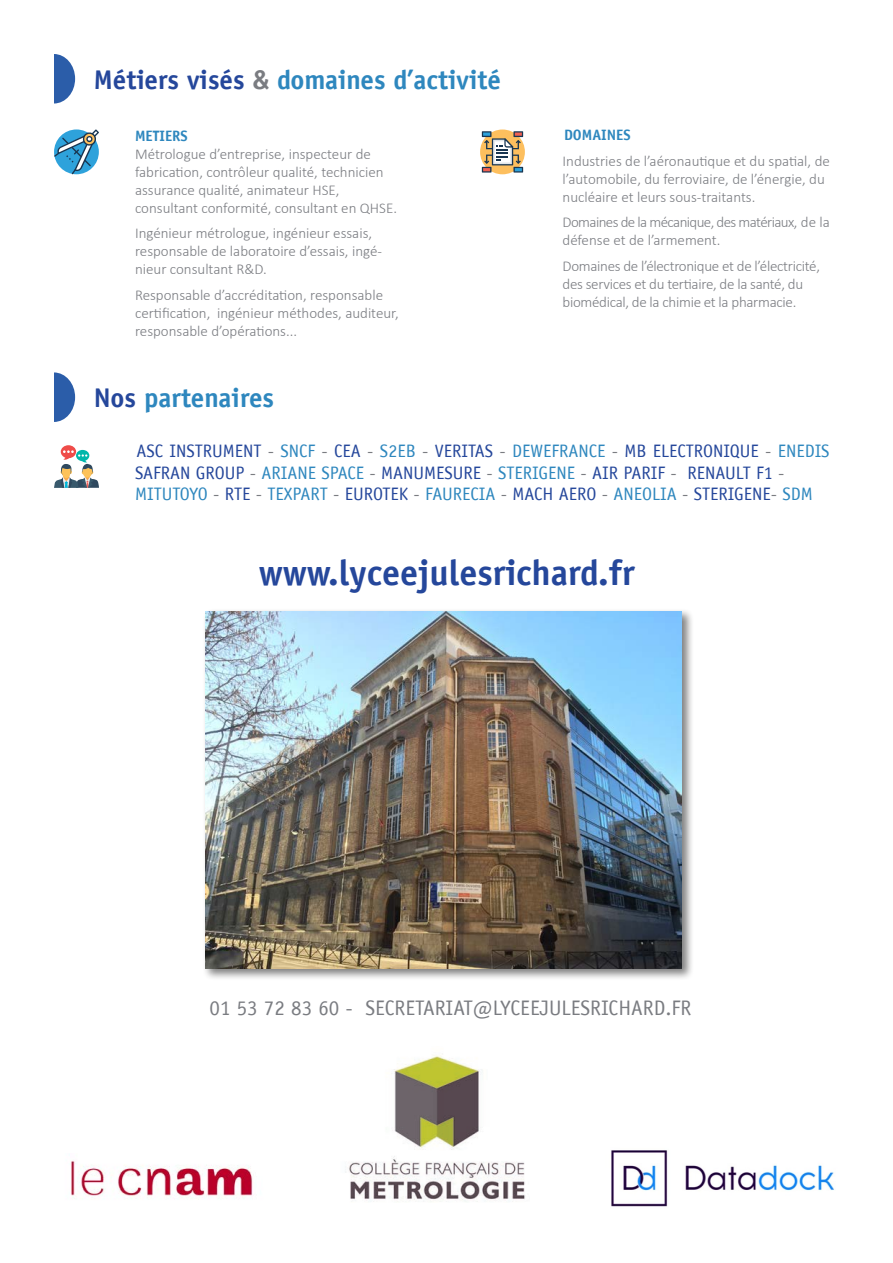
<style>
.page{position:relative;width:893px;height:1263px;background:#fff}
.page>*{position:absolute;margin:0;border:0;box-sizing:border-box;transform-origin:0 0}
.t1{font:700 36px "Officina Sans LT";color:#25479b}
.t2{font:700 27px "Officina Sans LT";color:#2e87be}
.t3{font:21px "Officina Sans LT";color:#7a7c81}
.t4{font:18px/21.6px "Officina Sans LT";color:#25479b}
.t5{font:18px "Officina Sans LT";color:#2e87be}
.t6{font:300 15px/18px "Calibri";color:#7a7c81}
.t7{font:300 15px/18px "Calibri";letter-spacing:-.02em;color:#7a7c81}
.t8{font:300 15px/18px "Calibri";letter-spacing:-.04em;color:#7a7c81}
.t9{font:700 15px "Officina Sans LT";color:#2e87be}
.s1{color:#25479b}
.s2{color:#7a7c81}
.s3{color:#2e87be}
</style>
<div class="page">
<div style="left:33px;top:54px;width:42px;height:50px;background:#2b5da9;border-radius:50%"></div>
<div style="left:27px;top:54px;width:27px;height:50px;background:#fff"></div>
<img style="left:611px;top:1150px;width:224px;height:57px">
<img style="left:71px;top:1161px;width:182px;height:38px">
<img style="left:345px;top:1055px;width:180px;height:147px">
<svg style="left:54px;top:129px;width:45px;height:45px"></svg>
<div style="left:480px;top:130px;width:45px;height:44px;background:#fdbf5e;border-radius:50%"></div>
<svg style="left:482px;top:131px;width:41px;height:42px"></svg>
<svg style="left:54px;top:445px;width:45px;height:43px"></svg>
<div style="left:33px;top:372px;width:42px;height:50px;background:#2b5da9;border-radius:50%"></div>
<div style="left:27px;top:372px;width:27px;height:50px;background:#fff"></div>
<div style="left:202px;top:609px;width:492px;height:372px;background:#000;opacity:.5"></div>
<img style="left:205px;top:611px;width:477px;height:358px">
<p class="t2" style="left:94px;top:62px;width:409px"><span class="s1">Métiers visés</span> <span class="s2">&amp;</span> domaines d’activité</p>
<p class="t9" style="left:135px;top:126px;width:54px">METIERS</p>
<p class="t6" style="left:135px;top:145px;width:250px">Métrologue d’entreprise, inspecteur de fabrication, contrôleur qualité, technicien</p>
<p class="t6" style="left:135px;top:181px;width:263px">assurance qualité, animateur HSE, consultant conformité, consultant en QHSE.</p>
<p class="t6" style="left:135px;top:224px;width:249px">Ingénieur métrologue, ingénieur essais, responsable de laboratoire d’essais, ingé&shy;nieur consultant R&amp;D.</p>
<p class="t6" style="left:135px;top:286px;width:265px">Responsable d’accréditation, responsable certification, ingénieur méthodes, auditeur, responsable d’opérations...</p>
<p class="t2" style="left:94px;top:381px;width:182px"><span class="s1">Nos</span> partenaires</p>
<p class="t9" style="left:564px;top:126px;width:68px">DOMAINES</p>
<p class="t6" style="left:562px;top:152px;width:269px">Industries de l’aéronautique et du spatial, de l’automobile, du ferroviaire, de l’énergie, du nucléaire et leurs sous-traitants.</p>
<p class="t8" style="left:562px;top:213px;width:269px">Domaines de la mécanique, des matériaux, de la défense et de l’armement.</p>
<p class="t7" style="left:562px;top:257px;width:259px">Domaines de l’électronique et de l’électricité, des services et du tertiaire, de la santé, du biomédical, de la chimie et la pharmacie.</p>
<p class="t4" style="left:135px;top:440px;width:696px">ASC INSTRUMENT <span class="s2">-</span> <span class="s3">SNCF</span> <span class="s2">-</span> CEA <span class="s2">-</span> <span class="s3">S2EB</span> <span class="s2">-</span> VERITAS <span class="s2">-</span> <span class="s3">DEWEFRANCE</span> <span class="s2">-</span> MB ELECTRONIQUE <span class="s2">-</span> <span class="s3">ENEDIS<br></span>SAFRAN GROUP <span class="s2">-</span> <span class="s3">ARIANE SPACE</span> <span class="s2">-</span> MANUMESURE <span class="s2">-</span> <span class="s3">STERIGENE</span> <span class="s2">-</span> AIR PARIF <span class="s2">-</span> RENAULT F1 <span class="s2">-</span></p>
<p class="t5" style="left:135px;top:484px;width:679px">MITUTOYO <span class="s2">-</span> <span class="s1">RTE</span> <span class="s2">-</span> TEXPART <span class="s2">-</span> <span class="s1">EUROTEK</span> <span class="s2">-</span> FAURECIA <span class="s2">-</span> <span class="s1">MACH AERO</span> <span class="s2">-</span> ANEOLIA <span class="s2">-</span> <span class="s1">STERIGENE</span><span class="s2">-</span> SDM</p>
<p class="t1" style="left:259px;top:550px;width:378px">www.lyceejulesrichard.fr</p>
<p class="t3" style="left:210px;top:996px;width:483px">01 53 72 83 60 - SECRETARIAT@LYCEEJULESRICHARD.FR</p>
</div>
